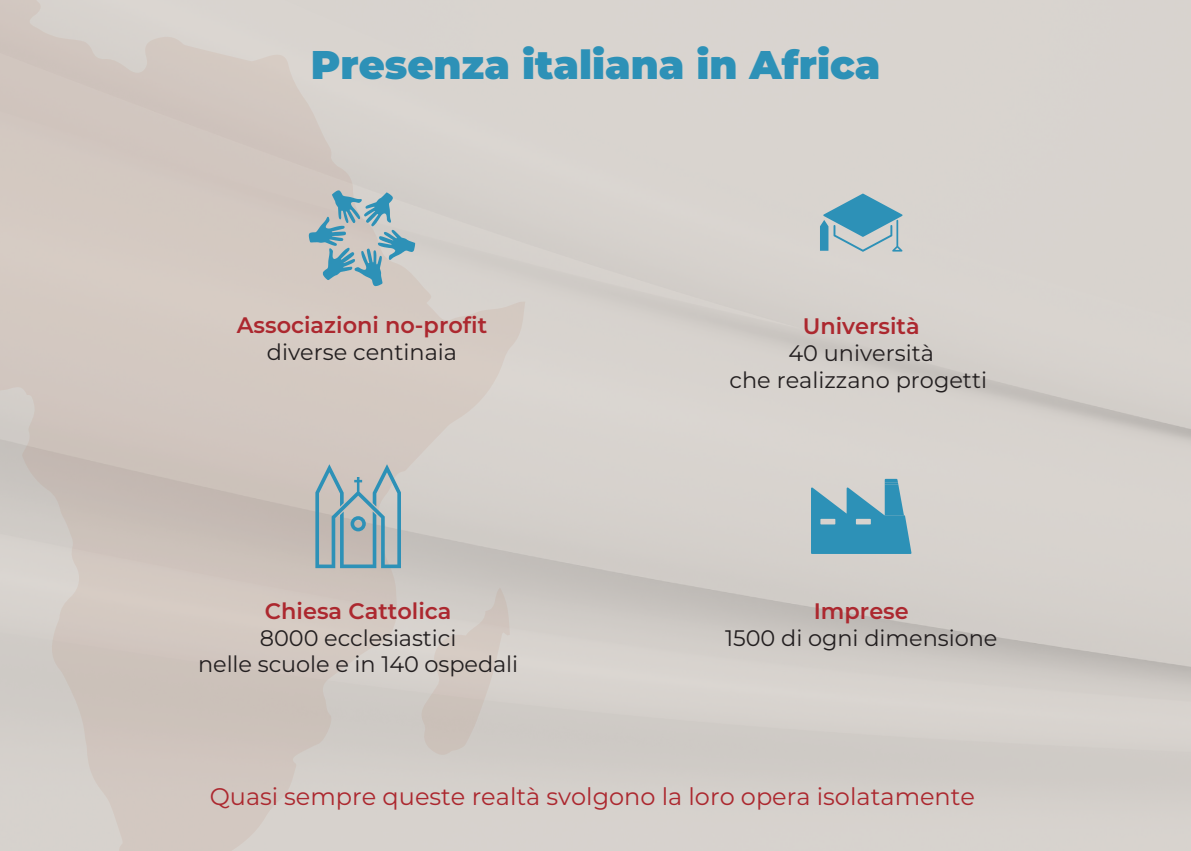
<style>
.page{position:relative;width:1191px;height:851px;background:#fff}
.page>*{position:absolute;margin:0;border:0;box-sizing:border-box;transform-origin:0 0}
.t1{font:900 40px "Montserrat";color:#2d91b7}
.t2{font:24px "Montserrat";color:#ac282f}
.t3{font:22.4px/26.8px "Montserrat";color:#231f20;text-align:center}
.t4{font:600 22.4px "Montserrat";color:#ac282f}
</style>
<div class="page">
<div style="left:0;top:0;width:1191px;height:850px;background:#d8d3ce"></div>
<svg style="left:0;top:0;width:525px;height:850px;fill:#d3c9c2"></svg>
<svg style="left:420px;top:587px;width:90px;height:170px"></svg>
<svg style="left:309px;top:190px;width:106px;height:96px"></svg>
<svg style="left:820px;top:193px;width:82px;height:59px"></svg>
<svg style="left:315px;top:464px;width:86px;height:104px"></svg>
<svg style="left:811px;top:479px;width:100px;height:75px"></svg>
<h1 class="t1" style="left:311px;top:35px;width:571px">Presenza italiana in Africa</h1>
<p class="t4" style="left:237px;top:309px;width:252px">Associazioni no-profit</p>
<p class="t3" style="left:267px;top:337px;width:192px">diverse centinaia</p>
<p class="t4" style="left:265px;top:594px;width:188px">Chiesa Cattolica</p>
<p class="t3" style="left:198px;top:623px;width:321px">8000 ecclesiastici<br>nelle scuole e in 140 ospedali</p>
<p class="t4" style="left:802px;top:310px;width:118px">Università</p>
<p class="t3" style="left:729px;top:338px;width:259px">40 università<br>che realizzano progetti</p>
<p class="t4" style="left:813px;top:594px;width:97px">Imprese</p>
<p class="t3" style="left:725px;top:623px;width:274px">1500 di ogni dimensione</p>
<p class="t2" style="left:210px;top:779px;width:767px">Quasi sempre queste realtà svolgono la loro opera isolatamente</p>
</div>
